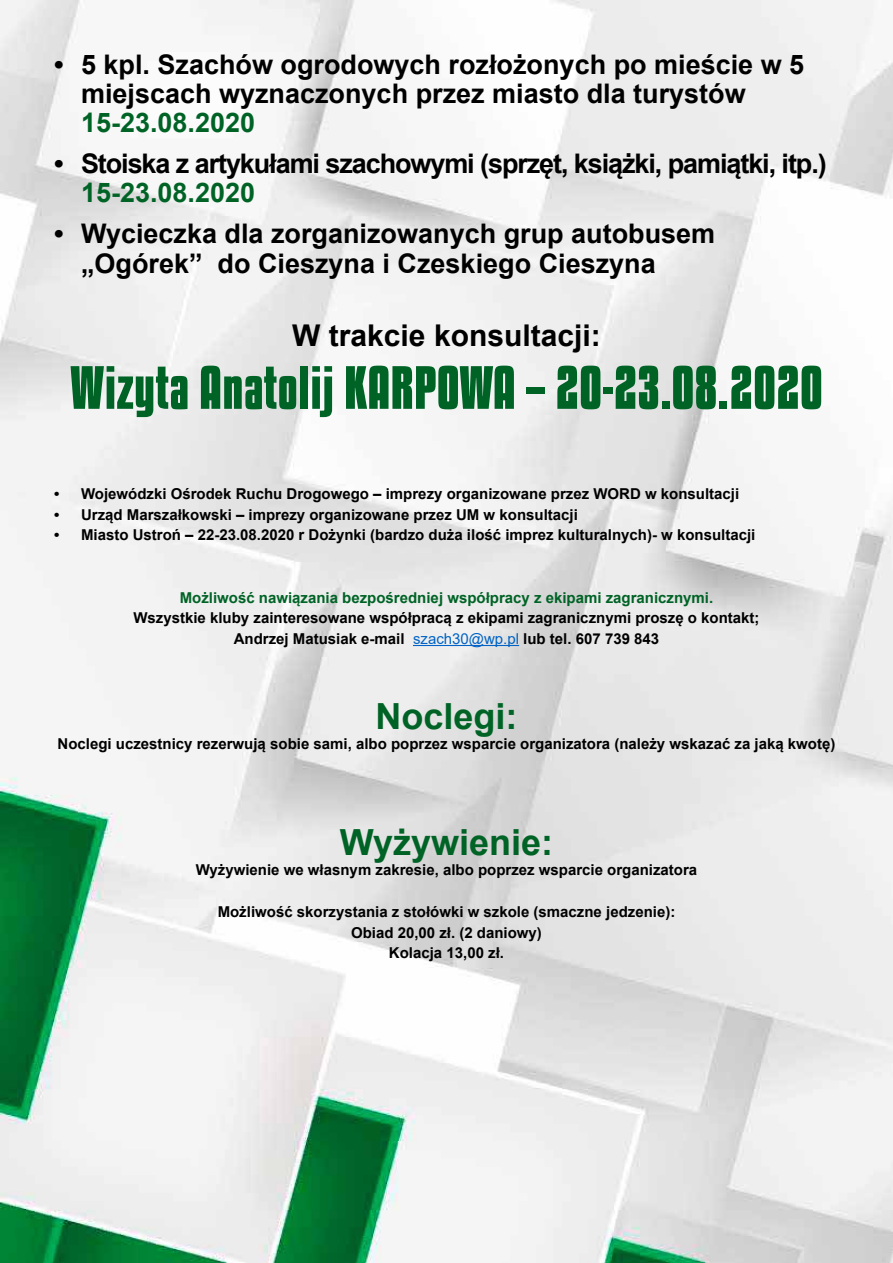
<style>
.page{position:relative;width:893px;height:1263px;background:#fff}
.page>*{position:absolute;margin:0;border:0;box-sizing:border-box;transform-origin:0 0}
.t1{font:700 54px "Kenyan Coffee Rg";color:#006326}
.t2{font:700 36px "Arial";color:#006326}
.t3{font:700 30px "Arial";color:#000}
.t4{font:700 27px/29.1px "Arial";color:#000}
.t5{font:700 27px "Arial";letter-spacing:-.04em;color:#000}
.t6{font:700 27px "Arial";color:#006326}
.t7{font:700 15px/20.7px "Arial";color:#000;text-align:center}
.t8{font:700 15px "Arial";color:#006326}
.s1{font-weight:400;color:#0063c5}
</style>
<div class="page">
<img style="left:0;top:0;width:893px;height:1263px">
<hr style="left:413px;top:645px;width:106px;height:1px;background:#0063c5">
<h3 class="t4" style="left:81px;top:50px;width:725px;text-indent:-27px">• 5 kpl. Szachów ogrodowych rozłożonych po mieście w 5 miejscach wyznaczonych przez miasto dla turystów</h3>
<h3 class="t6" style="left:81px;top:103px;width:176px">15-23.08.2020</h3>
<h3 class="t5" style="left:54px;top:145px;width:774px">• Stoiska z artykułami szachowymi (sprzęt, książki, pamiątki, itp.)</h3>
<h3 class="t6" style="left:81px;top:174px;width:176px">15-23.08.2020</h3>
<h3 class="t4" style="left:81px;top:220px;width:636px;text-indent:-27px">• Wycieczka dla zorganizowanych grup autobusem „Ogórek” do Cieszyna i Czeskiego Cieszyna</h3>
<h3 class="t3" style="left:292px;top:314px;width:310px">W trakcie konsultacji:</h3>
<h1 class="t1" style="left:70px;top:351px;width:754px">Wizyta Anatolij KARPOWA – 20-23.08.2020</h1>
<p class="t7" style="left:54px;top:484px;width:687px">• Wojewódzki Ośrodek Ruchu Drogowego – imprezy organizowane przez WORD w konsultacji</p>
<p class="t7" style="left:54px;top:504px;width:525px">• Urząd Marszałkowski – imprezy organizowane przez UM w konsultacji</p>
<p class="t7" style="left:54px;top:525px;width:703px">• Miasto Ustroń – 22-23.08.2020 r Dożynki (bardzo duża ilość imprez kulturalnych)- w konsultacji</p>
<p class="t8" style="left:180px;top:587px;width:535px">Możliwość nawiązania bezpośredniej współpracy z ekipami zagranicznymi.</p>
<p class="t7" style="left:133px;top:608px;width:628px">Wszystkie kluby zainteresowane współpracą z ekipami zagranicznymi proszę o kontakt;<br>Andrzej Matusiak e-mail <span class="s1">szach30@wp.pl</span> lub tel. 607 739 843</p>
<h2 class="t2" style="left:375px;top:691px;width:144px">Noclegi:</h2>
<p class="t7" style="left:58px;top:734px;width:779px">Noclegi uczestnicy rezerwują sobie sami, albo poprzez wsparcie organizatora (należy wskazać za jaką kwotę)</p>
<h2 class="t2" style="left:340px;top:817px;width:215px">Wyżywienie:</h2>
<p class="t7" style="left:196px;top:860px;width:503px">Wyżywienie we własnym zakresie, albo poprzez wsparcie organizatora</p>
<p class="t7" style="left:218px;top:901px;width:459px">Możliwość skorzystania z stołówki w szkole (smaczne jedzenie):<br>Obiad 20,00 zł. (2 daniowy)<br>Kolacja 13,00 zł.</p>
</div>
